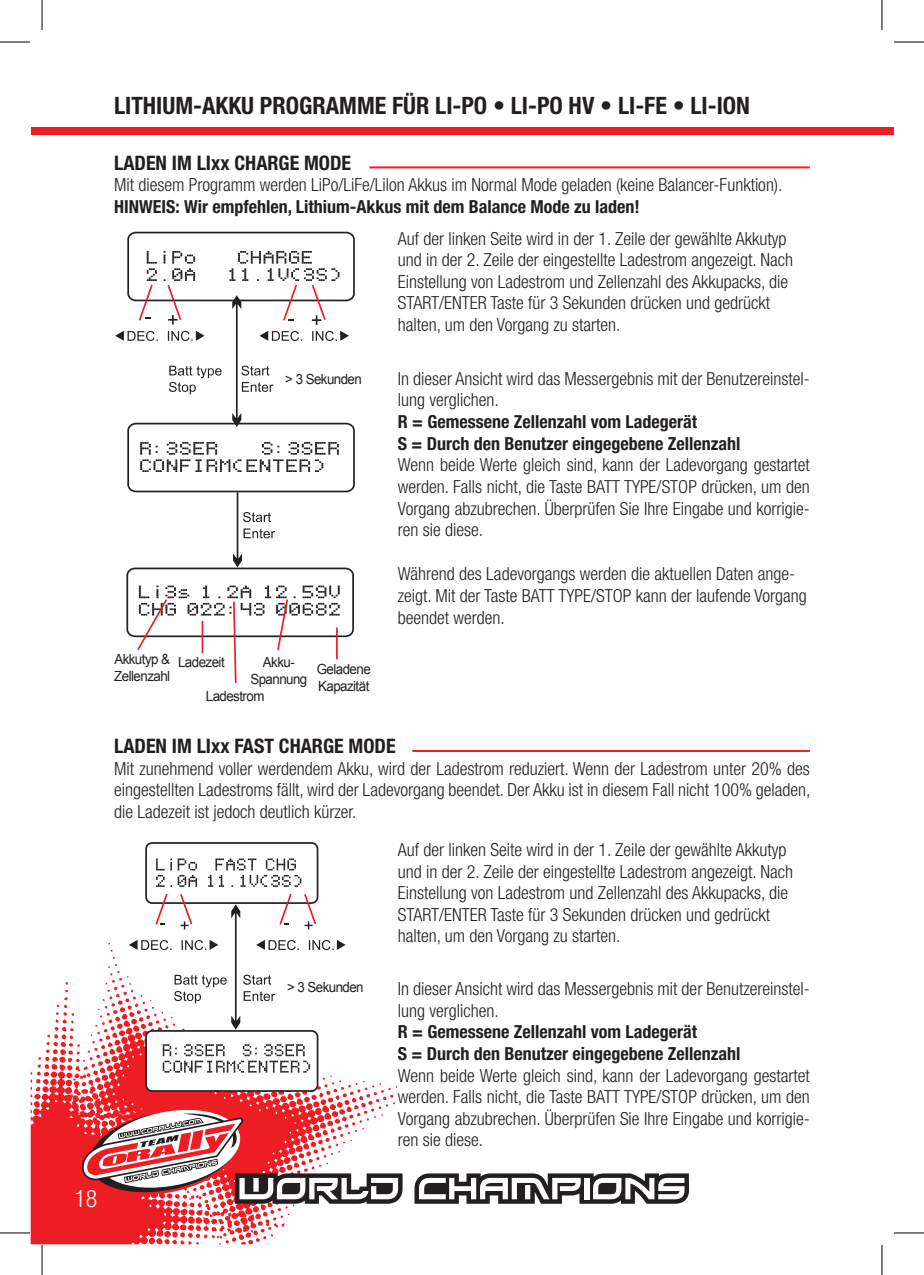
<style>
.page{position:relative;width:924px;height:1275px;background:#fff}
.page>*{position:absolute;margin:0;border:0;box-sizing:border-box;transform-origin:0 0}
.t1{font:700 condensed 24px "Helvetica Neue LT Std";color:#231f20}
.t2{font:300 condensed 24px "Helvetica Neue LT Std";color:#fff}
.t3{font:700 condensed 20px "Helvetica Neue LT Std";color:#231f20}
.t4{font:300 condensed 18px/21.6px "Helvetica Neue LT Std";color:#231f20}
.t5{font:700 condensed 18px/21.6px "Helvetica Neue LT Std";color:#231f20}
.t6{font:14px/16.8px "Arial";letter-spacing:-.04em;color:#231f20;scale:.95 1}
</style>
<div class="page">
<div style="left:32px;top:127px;width:860px;height:8px;background:#ee1d23"></div>
<svg style="left:31px;top:942px;width:397px;height:302px"></svg>
<svg style="left:80px;top:1104px;width:322px;height:99px"></svg>
<svg style="left:414px;top:1173px;width:274px;height:30px"></svg>
<div style="left:145px;top:842px;width:173px;height:62px;border:2px solid #231f20;border-radius:6px"></div>
<svg style="left:129px;top:858px;width:216px;height:171px"></svg>
<div style="left:146px;top:1031px;width:171px;height:60px;background:#fff;border-radius:6px"></div>
<div style="left:145px;top:1030px;width:173px;height:61px;border:2px solid #231f20;border-radius:6px"></div>
<svg style="left:163px;top:1044px;width:147px;height:28px"></svg>
<div style="left:127px;top:232px;width:227px;height:69px;border:2px solid #231f20;border-radius:7px"></div>
<div style="left:127px;top:423px;width:227px;height:69px;border:2px solid #231f20;border-radius:7px"></div>
<svg style="left:140px;top:442px;width:199px;height:30px"></svg>
<svg style="left:115px;top:251px;width:234px;height:176px"></svg>
<div style="left:397px;top:982px;width:412px;height:179px;background:#fff"></div>
<hr style="left:369px;top:166px;width:440px;height:2px;background:#ee1d23">
<hr style="left:412px;top:750px;width:397px;height:2px;background:#ee1d23">
<div style="left:126px;top:567px;width:228px;height:70px;border:2px solid #231f20;border-radius:7px"></div>
<svg style="left:135px;top:585px;width:204px;height:98px"></svg>
<svg style="left:233px;top:492px;width:42px;height:75px"></svg>
<hr style="left:0;top:42px;width:30px;height:1px;background:#000">
<hr style="left:893px;top:42px;width:30px;height:1px;background:#000">
<hr style="left:0;top:1232px;width:30px;height:1px;background:#000">
<hr style="left:893px;top:1232px;width:30px;height:1px;background:#000">
<hr style="left:42px;top:0;width:1px;height:30px;background:#000">
<hr style="left:42px;top:1245px;width:1px;height:30px;background:#000">
<hr style="left:881px;top:0;width:1px;height:30px;background:#000">
<hr style="left:881px;top:1245px;width:1px;height:30px;background:#000">
<h1 class="t2" style="left:74px;top:1184px;width:25px">18</h1>
<h1 class="t1" style="left:114px;top:91px;width:637px">LITHIUM-AKKU PROGRAMME FÜR LI-PO • LI-PO HV • LI-FE • LI-ION</h1>
<p class="t3" style="left:114px;top:150px;width:238px">LADEN IM LIxx CHARGE MODE</p>
<p class="t4" style="left:114px;top:174px;width:669px">Mit diesem Programm werden LiPo/LiFe/LiIon Akkus im Normal Mode geladen (keine Balancer-Funktion).</p>
<p class="t5" style="left:114px;top:195px;width:527px">HINWEIS: Wir empfehlen, Lithium-Akkus mit dem Balance Mode zu laden!</p>
<p class="t4" style="left:397px;top:227px;width:396px">Auf der linken Seite wird in der 1. Zeile der gewählte Akkutyp und in der 2. Zeile der eingestellte Ladestrom angezeigt. Nach Einstellung von Ladestrom und Zellenzahl des Akkupacks, die START/ENTER Taste für 3 Sekunden drücken und gedrückt halten, um den Vorgang zu starten.</p>
<p class="t4" style="left:397px;top:367px;width:413px">In dieser Ansicht wird das Messergebnis mit der Benutzereinstel&shy;lung verglichen.</p>
<p class="t5" style="left:397px;top:410px;width:344px">R = Gemessene Zellenzahl vom Ladegerät<br>S = Durch den Benutzer eingegebene Zellenzahl</p>
<p class="t4" style="left:397px;top:454px;width:413px;text-align:justify">Wenn beide Werte gleich sind, kann der Ladevorgang gestartet werden. Falls nicht, die Taste BATT TYPE/STOP drücken, um den Vorgang abzubrechen. Überprüfen Sie Ihre Eingabe und korrigie&shy;ren sie diese.</p>
<p class="t6" style="left:285px;top:370px;width:82px">&gt; 3 Sekunden</p>
<p class="t6" style="left:114px;top:650px;width:60px">Akkutyp &amp;<br>Zellenzahl</p>
<p class="t6" style="left:178px;top:653px;width:51px">Ladezeit</p>
<p class="t6" style="left:206px;top:688px;width:63px">Ladestrom</p>
<p class="t6" style="left:250px;top:653px;width:61px;text-align:center">Akku-<br>Spannung</p>
<p class="t6" style="left:316px;top:661px;width:58px">Geladene<br>Kapazität</p>
<p class="t4" style="left:397px;top:563px;width:410px">Während des Ladevorgangs werden die aktuellen Daten ange&shy;zeigt. Mit der Taste BATT TYPE/STOP kann der laufende Vorgang beendet werden.</p>
<p class="t3" style="left:114px;top:734px;width:283px">LADEN IM LIxx FAST CHARGE MODE</p>
<p class="t4" style="left:114px;top:757px;width:697px;text-align:justify">Mit zunehmend voller werdendem Akku, wird der Ladestrom reduziert. Wenn der Ladestrom unter 20% des eingestellten Ladestroms fällt, wird der Ladevorgang beendet. Der Akku ist in diesem Fall nicht 100% geladen, die Ladezeit ist jedoch deutlich kürzer.</p>
<p class="t4" style="left:397px;top:838px;width:396px">Auf der linken Seite wird in der 1. Zeile der gewählte Akkutyp und in der 2. Zeile der eingestellte Ladestrom angezeigt. Nach Einstellung von Ladestrom und Zellenzahl des Akkupacks, die START/ENTER Taste für 3 Sekunden drücken und gedrückt halten, um den Vorgang zu starten.</p>
<p class="t6" style="left:287px;top:979px;width:82px">&gt; 3 Sekunden</p>
<p class="t4" style="left:397px;top:978px;width:413px">In dieser Ansicht wird das Messergebnis mit der Benutzereinstel&shy;lung verglichen.</p>
<p class="t5" style="left:397px;top:1021px;width:344px">R = Gemessene Zellenzahl vom Ladegerät<br>S = Durch den Benutzer eingegebene Zellenzahl</p>
<p class="t4" style="left:397px;top:1064px;width:413px;text-align:justify">Wenn beide Werte gleich sind, kann der Ladevorgang gestartet werden. Falls nicht, die Taste BATT TYPE/STOP drücken, um den Vorgang abzubrechen. Überprüfen Sie Ihre Eingabe und korrigie&shy;ren sie diese.</p>
</div>
